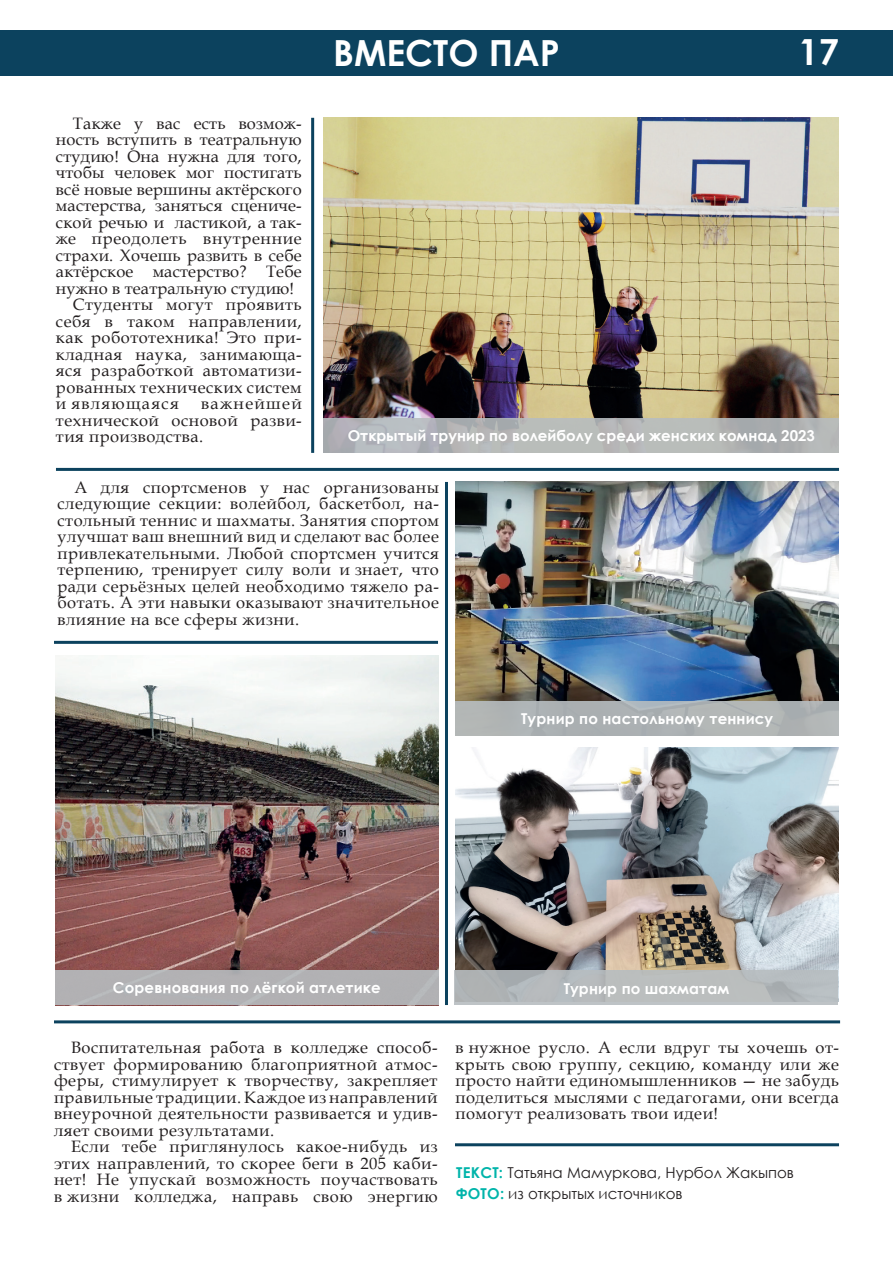
<style>
.page{position:relative;width:893px;height:1263px;background:#fff}
.page>*{position:absolute;margin:0;border:0;box-sizing:border-box;transform-origin:0 0}
.t1{font:700 36px "Century Gothic";color:#fff}
.статья{font:16.5px/16.5px "Book Antiqua";letter-spacing:.03em;color:#231f20;text-align:justify}
.t2{font:700 15px "Century Gothic";letter-spacing:.01em;color:#fff}
.t3{font:15px "Century Gothic";color:#231f20}
.s1{font-weight:700;color:#00b4aa}
</style>
<div class="page">
<div style="left:0;top:30px;width:893px;height:45px;background:#0c425e"></div>
<hr style="left:455px;top:1143px;width:384px;height:3px;background:#0c425e">
<hr style="left:54px;top:641px;width:384px;height:3px;background:#0c425e">
<img style="left:55px;top:655px;width:383px;height:315px">
<img style="left:455px;top:482px;width:384px;height:219px">
<img style="left:455px;top:747px;width:384px;height:254px">
<img style="left:324px;top:117px;width:515px;height:301px">
<hr style="left:54px;top:1020px;width:786px;height:3px;background:#0c425e">
<hr style="left:445px;top:482px;width:3px;height:523px;background:#0c425e">
<hr style="left:56px;top:468px;width:783px;height:3px;background:#0c425e">
<hr style="left:311px;top:118px;width:3px;height:335px;background:#0c425e">
<svg style="left:324px;top:418px;width:515px;height:35px;background:#b3b6b7"></svg>
<div style="left:455px;top:701px;width:384px;height:35px;background:#aeb3b4"></div>
<div style="left:455px;top:970px;width:383px;height:35px;background:#b7bdc0"></div>
<div style="left:55px;top:970px;width:384px;height:35px;background:#b2b1b4"></div>
<p class="статья" style="left:56px;top:114px;width:247px;text-indent:17px">Также у вас есть возмож&shy;ность вступить в театральную студию! Она нужна для того, чтобы человек мог постигать всё новые вершины актёрского мастерства, заняться сцениче&shy;ской речью и ластикой, а так&shy;же преодолеть внутренние страхи. Хочешь развить в себе актёрское мастерство? Тебе нужно в театральную студию!</p>
<p class="статья" style="left:56px;top:296px;width:247px;text-indent:17px">Студенты могут проявить себя в таком направлении, как робототехника! Это при&shy;кладная наука, занимающа&shy;яся разработкой автоматизи&shy;рованных технических систем и являющаяся</p>
<p class="статья" style="left:56px;top:395px;width:247px;text-indent:145px">важнейшей технической основой разви&shy;тия производства.</p>
<p class="t1" style="left:333px;top:26px;width:228px">ВМЕСТО ПАР</p>
<h1 class="t1" style="left:799px;top:25px;width:42px">17</h1>
<p class="t2" style="left:348px;top:425px;width:469px">Открытый трунир по волейболу среди женских комнад 2023</p>
<p class="статья" style="left:57px;top:479px;width:383px;text-indent:17px">А для спортсменов у нас организованы следующие секции: волейбол, баскетбол, на&shy;стольный теннис и шахматы. Занятия спортом улучшат ваш внешний вид и сделают вас более привлекательными. Любой спортсмен учится терпению, тренирует силу воли и знает, что ради серьёзных целей необходимо тяжело ра&shy;ботать. А эти навыки оказывают значительное влияние на все сферы жизни.</p>
<p class="t2" style="left:521px;top:708px;width:254px">Турнир по настольному теннису</p>
<p class="t2" style="left:113px;top:976px;width:269px">Соревнования по лёгкой атлетике</p>
<p class="t2" style="left:564px;top:977px;width:167px">Турнир по шахматам</p>
<p class="статья" style="left:54px;top:1039px;width:385px;text-indent:17px">Воспитательная работа в колледже способ&shy;ствует формированию благоприятной атмос&shy;феры, стимулирует к творчеству, закрепляет правильные традиции. Каждое из направлений внеурочной деятельности развивается и удив&shy;ляет своими результатами.</p>
<p class="статья" style="left:54px;top:1138px;width:385px;text-indent:17px">Если тебе приглянулось какое-нибудь из этих направлений, то скорее беги в 205 каби&shy;нет! Не упускай возможность поучаствовать в жизни колледжа, направь свою энергию</p>
<p class="статья" style="left:455px;top:1039px;width:385px">в нужное русло. А если вдруг ты хочешь от&shy;крыть свою группу, секцию, команду или же просто найти единомышленников — не забудь поделиться мыслями с педагогами, они всегда помогут реализовать твои идеи!</p>
<p class="t3" style="left:456px;top:1162px;width:339px"><span class="s1">ТЕКСТ:</span> Татьяна Мамуркова, Нурбол Жакыпов</p>
<p class="t3" style="left:456px;top:1183px;width:228px"><span class="s1">ФОТО:</span> из открытых источников</p>
</div>
